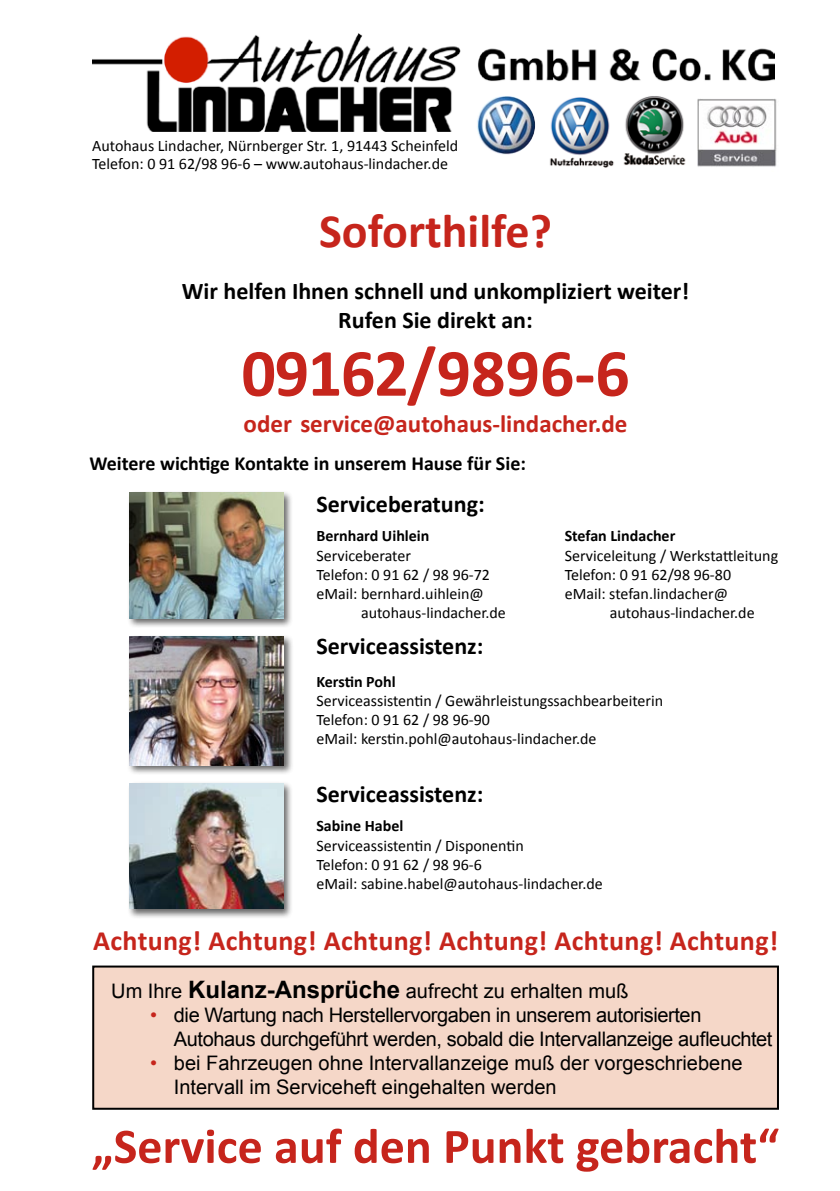
<style>
.page{position:relative;width:840px;height:1191px;background:#fff}
.page>*{position:absolute;margin:0;border:0;box-sizing:border-box;transform-origin:0 0}
.t1{font:700 68px "Calibri";letter-spacing:-.02em;color:#c6251c}
.t2{font:700 50px "Calibri";color:#c6251c}
.t3{font:700 48px "Calibri";color:#c6251c}
.t4{font:700 28px "Calibri";letter-spacing:.015em;color:#c6251c}
.t5{font:700 25px "Calibri";color:#c6251c}
.t6{font:700 24px/28.8px "Calibri";color:#000;text-align:center}
.t7{font:20px/24px "Arial";color:#000}
.t8{font:20px/24px "Arial";letter-spacing:-.02em;color:#000}
.t9{font:700 20px "Calibri";color:#000}
.t10{font:16px/19.2px "Calibri";color:#000}
.t11{font:700 16px "Calibri";color:#000}
.s1{font-weight:700;font-size:24px}
.s2{color:#c6251c}
</style>
<div class="page">
<div style="left:93px;top:966px;width:684px;height:142px;background:#f5d7c8"></div>
<div style="left:92px;top:965px;width:686px;height:144px;border:2px solid #000"></div>
<img style="left:92px;top:33px;width:682px;height:99px">
<div style="left:127px;top:781px;width:166px;height:138px;background:#000;opacity:.6"></div>
<img style="left:129px;top:783px;width:154px;height:126px">
<div style="left:127px;top:634px;width:166px;height:141px;background:#000;opacity:.6"></div>
<img style="left:129px;top:637px;width:154px;height:128px">
<div style="left:127px;top:490px;width:166px;height:138px;background:#000;opacity:.6"></div>
<img style="left:129px;top:493px;width:154px;height:125px">
<img style="left:696px;top:98px;width:81px;height:69px">
<img style="left:476px;top:96px;width:59px;height:59px">
<img style="left:546px;top:96px;width:69px;height:71px">
<img style="left:620px;top:96px;width:68px;height:69px">
<p class="t10" style="left:92px;top:136px;width:367px;line-height:18px">Autohaus Lindacher, Nürnberger Str. 1, 91443 Scheinfeld<br>Telefon: 0 91 62/98 96-6 – www.autohaus-lindacher.de</p>
<h3 class="t3" style="left:319px;top:201px;width:234px">Soforthilfe?</h3>
<h3 class="t6" style="left:182px;top:275px;width:508px">Wir helfen Ihnen schnell und unkompliziert weiter!<br>Rufen Sie direkt an:</h3>
<h1 class="t1" style="left:241px;top:331px;width:389px">09162/9896-6</h1>
<h3 class="t5" style="left:243px;top:408px;width:385px">oder service@autohaus-lindacher.de</h3>
<p class="t9" style="left:89px;top:451px;width:438px">Weitere wichtige Kontakte in unserem Hause für Sie:</p>
<h3 class="t6" style="left:316px;top:488px;width:170px">Serviceberatung:</h3>
<p class="t11" style="left:316px;top:526px;width:114px">Bernhard Uihlein</p>
<p class="t11" style="left:564px;top:526px;width:112px">Stefan Lindacher</p>
<p class="t10" style="left:316px;top:545px;width:96px">Serviceberater</p>
<p class="t10" style="left:564px;top:545px;width:215px">Serviceleitung / Werkstattleitung</p>
<p class="t10" style="left:316px;top:564px;width:175px">Telefon: 0 91 62 / 98 96-72</p>
<p class="t10" style="left:564px;top:564px;width:168px">Telefon: 0 91 62/98 96-80</p>
<p class="t10" style="left:316px;top:583px;width:169px">eMail: bernhard.uihlein@</p>
<p class="t10" style="left:564px;top:583px;width:165px">eMail: stefan.lindacher@</p>
<p class="t10" style="left:361px;top:602px;width:146px">autohaus-lindacher.de</p>
<p class="t10" style="left:609px;top:602px;width:146px">autohaus-lindacher.de</p>
<h3 class="t6" style="left:316px;top:630px;width:168px">Serviceassistenz:</h3>
<p class="t11" style="left:316px;top:671px;width:81px">Kerstin Pohl</p>
<p class="t10" style="left:316px;top:690px;width:348px">Serviceassistentin / Gewährleistungssachbearbeiterin<br>Telefon: 0 91 62 / 98 96-90<br>eMail: kerstin.pohl@autohaus-lindacher.de</p>
<h3 class="t6" style="left:316px;top:778px;width:168px">Serviceassistenz:</h3>
<p class="t11" style="left:316px;top:816px;width:88px">Sabine Habel</p>
<p class="t10" style="left:316px;top:835px;width:288px">Serviceassistentin / Disponentin<br>Telefon: 0 91 62 / 98 96-6<br>eMail: sabine.habel@autohaus-lindacher.de</p>
<h3 class="t4" style="left:93px;top:923px;width:686px">Achtung! Achtung! Achtung! Achtung! Achtung! Achtung!</h3>
<p class="t7" style="left:111px;top:979px;width:518px">Um Ihre <span class="s1">Kulanz-Ansprüche</span> aufrecht zu erhalten muß</p>
<p class="t8" style="left:174px;top:1003px;width:599px;text-indent:-24px"><span class="s2">•</span> die Wartung nach Herstellervorgaben in unserem autorisierten<br>Autohaus durchgeführt werden, sobald die Intervallanzeige aufleuchtet</p>
<p class="t7" style="left:174px;top:1051px;width:570px;text-indent:-24px"><span class="s2">•</span> bei Fahrzeugen ohne Intervallanzeige muß der vorgeschriebene<br>Intervall im Serviceheft eingehalten werden</p>
<h2 class="t2" style="left:92px;top:1115px;width:688px">„Service auf den Punkt gebracht“</h2>
</div>
